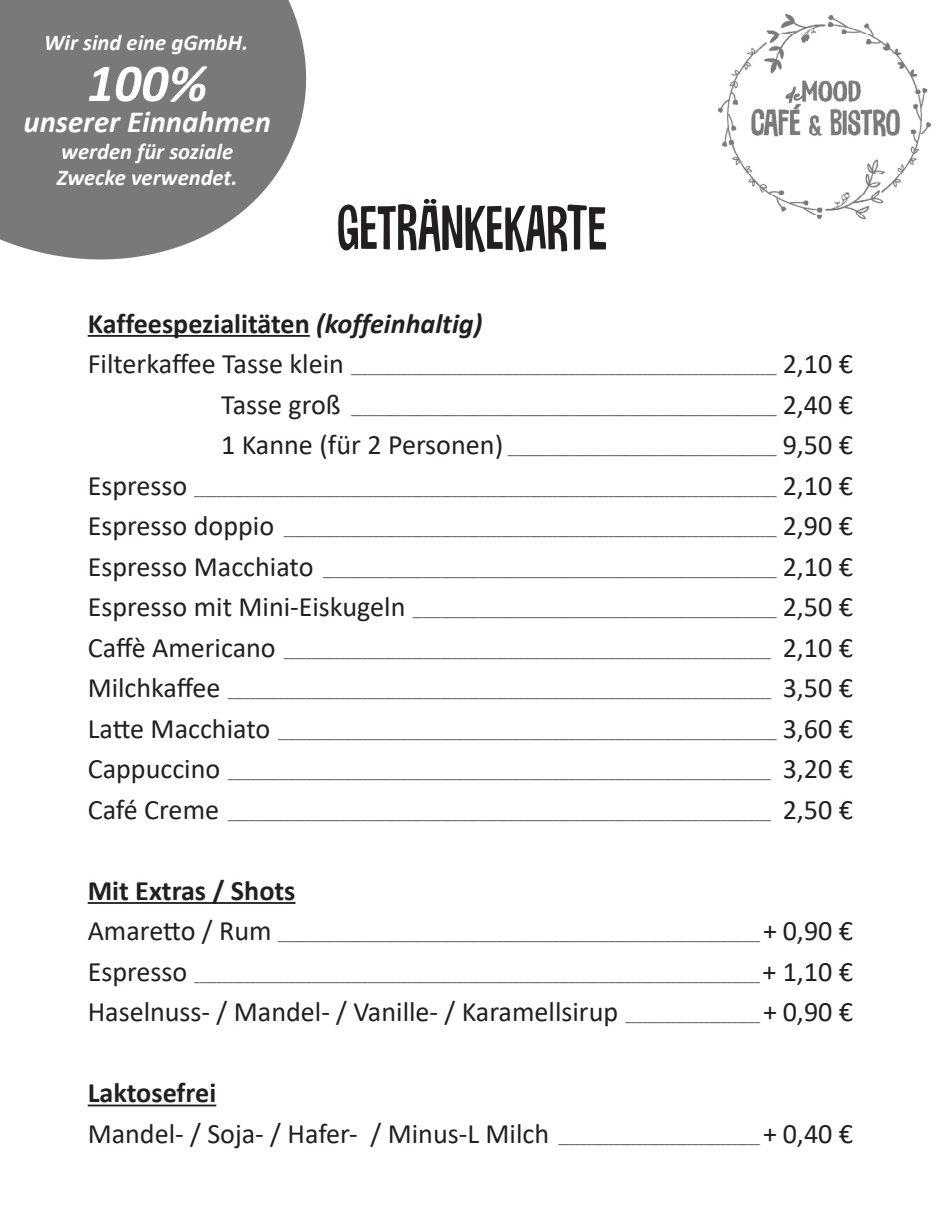
<style>
.page{position:relative;width:944px;height:1212px;background:#fff}
.page>*{position:absolute;margin:0;border:0;box-sizing:border-box;transform-origin:0 0}
.t1{font:65.25px "Sunbeat";color:#231f20}
.t2{font:italic 700 53.55px "Calibri";color:#fff}
.t3{font:italic 700 30.82px "Calibri";color:#fff}
.t4{font:28.12px/40.5px "Calibri";color:#231f20}
.t5{font:700 28.12px "Calibri";color:#231f20}
.t6{font:italic 700 22.5px/26.8px "Calibri";color:#fff}
.t7{font:11.25px "Calibri";color:#231f20}
.s1{font-weight:700}
.s2{font-weight:700;font-style:italic}
</style>
<div class="page">
<hr style="left:88px;top:335px;width:222px;height:2px;background:#231f20">
<hr style="left:88px;top:902px;width:207px;height:2px;background:#231f20">
<hr style="left:88px;top:1104px;width:128px;height:2px;background:#231f20">
<svg style="left:0;top:0;width:307px;height:260px;background:#878787"></svg>
<div style="left:299px;top:164px;width:39px;height:40px;background:#fff"></div>
<div style="left:287px;top:239px;width:74px;height:43px;background:#fff"></div>
<img style="left:718px;top:14px;width:212px;height:205px">
<h3 class="t6" style="left:44px;top:28px;width:206px">Wir sind eine gGmbH.</h3>
<h2 class="t2" style="left:87px;top:45px;width:122px">100%</h2>
<h3 class="t3" style="left:23px;top:100px;width:249px">unserer Einnahmen</h3>
<h3 class="t6" style="left:57px;top:137px;width:182px">werden für soziale<br>Zwecke verwendet.</h3>
<h1 class="t1" style="left:337px;top:194px;width:272px">GETRÄNKEKARTE</h1>
<h3 class="t4" style="left:88px;top:302px;width:396px"><span class="s1">Kaffeespezialitäten</span> <span class="s2">(koffeinhaltig)<br></span>Filterkaffee Tasse klein</h3>
<p class="t7" style="left:351px;top:362px;width:427px">____________________________________________________________________________</p>
<h3 class="t4" style="left:783px;top:343px;width:72px">2,10 €</h3>
<h3 class="t4" style="left:221px;top:383px;width:121px">Tasse groß</h3>
<h3 class="t4" style="left:783px;top:383px;width:72px">2,40 €</h3>
<p class="t7" style="left:351px;top:402px;width:427px">____________________________________________________________________________</p>
<h3 class="t4" style="left:221px;top:424px;width:284px">1 Kanne (für 2 Personen)</h3>
<h3 class="t4" style="left:783px;top:424px;width:72px">9,50 €</h3>
<p class="t7" style="left:508px;top:443px;width:270px">________________________________________________</p>
<h3 class="t4" style="left:783px;top:464px;width:72px">2,10 €</h3>
<h3 class="t4" style="left:88px;top:464px;width:101px">Espresso</h3>
<p class="t7" style="left:194px;top:483px;width:584px">________________________________________________________________________________________________________</p>
<h3 class="t4" style="left:88px;top:505px;width:188px">Espresso doppio</h3>
<h3 class="t4" style="left:783px;top:505px;width:72px">2,90 €</h3>
<p class="t7" style="left:284px;top:524px;width:495px">________________________________________________________________________________________</p>
<h3 class="t4" style="left:88px;top:545px;width:227px">Espresso Macchiato</h3>
<h3 class="t4" style="left:783px;top:545px;width:72px">2,10 €</h3>
<p class="t7" style="left:323px;top:564px;width:455px">_________________________________________________________________________________</p>
<h3 class="t4" style="left:88px;top:586px;width:319px">Espresso mit Mini-Eiskugeln</h3>
<h3 class="t4" style="left:783px;top:586px;width:72px">2,50 €</h3>
<p class="t7" style="left:413px;top:605px;width:366px">_________________________________________________________________</p>
<h3 class="t4" style="left:88px;top:626px;width:190px">Caffè Americano</h3>
<p class="t7" style="left:284px;top:645px;width:489px">_______________________________________________________________________________________</p>
<h3 class="t4" style="left:88px;top:667px;width:134px">Milchkaffee</h3>
<p class="t7" style="left:228px;top:686px;width:545px">_________________________________________________________________________________________________</p>
<h3 class="t4" style="left:783px;top:626px;width:72px">2,10 €</h3>
<h3 class="t4" style="left:783px;top:667px;width:72px">3,50 €</h3>
<h3 class="t4" style="left:88px;top:707px;width:184px">Latte Macchiato</h3>
<h3 class="t4" style="left:783px;top:707px;width:72px">3,60 €</h3>
<p class="t7" style="left:278px;top:726px;width:500px">_________________________________________________________________________________________</p>
<h3 class="t4" style="left:88px;top:748px;width:134px">Cappuccino</h3>
<h3 class="t4" style="left:88px;top:788px;width:133px">Café Creme</h3>
<p class="t7" style="left:228px;top:767px;width:545px">_________________________________________________________________________________________________</p>
<p class="t7" style="left:228px;top:807px;width:545px">_________________________________________________________________________________________________</p>
<h3 class="t4" style="left:783px;top:748px;width:72px">3,20 €</h3>
<h3 class="t4" style="left:783px;top:788px;width:72px">2,50 €</h3>
<h3 class="t5" style="left:88px;top:870px;width:209px">Mit Extras / Shots</h3>
<h3 class="t4" style="left:88px;top:910px;width:185px">Amaretto / Rum</h3>
<p class="t7" style="left:278px;top:929px;width:483px">______________________________________________________________________________________</p>
<h3 class="t4" style="left:763px;top:910px;width:92px">+ 0,90 €</h3>
<h3 class="t4" style="left:762px;top:950px;width:92px">+ 1,10 €</h3>
<h3 class="t4" style="left:88px;top:950px;width:101px">Espresso</h3>
<p class="t7" style="left:194px;top:969px;width:567px">_____________________________________________________________________________________________________</p>
<h3 class="t4" style="left:88px;top:991px;width:532px">Haselnuss- / Mandel- / Vanille- / Karamellsirup</h3>
<h3 class="t4" style="left:763px;top:991px;width:92px">+ 0,90 €</h3>
<p class="t7" style="left:626px;top:1010px;width:136px">________________________</p>
<h3 class="t5" style="left:88px;top:1073px;width:130px">Laktosefrei</h3>
<h3 class="t4" style="left:88px;top:1112px;width:463px">Mandel- / Soja- / Hafer- / Minus-L Milch</h3>
<h3 class="t4" style="left:763px;top:1112px;width:92px">+ 0,40 €</h3>
<p class="t7" style="left:558px;top:1131px;width:203px">____________________________________</p>
</div>
